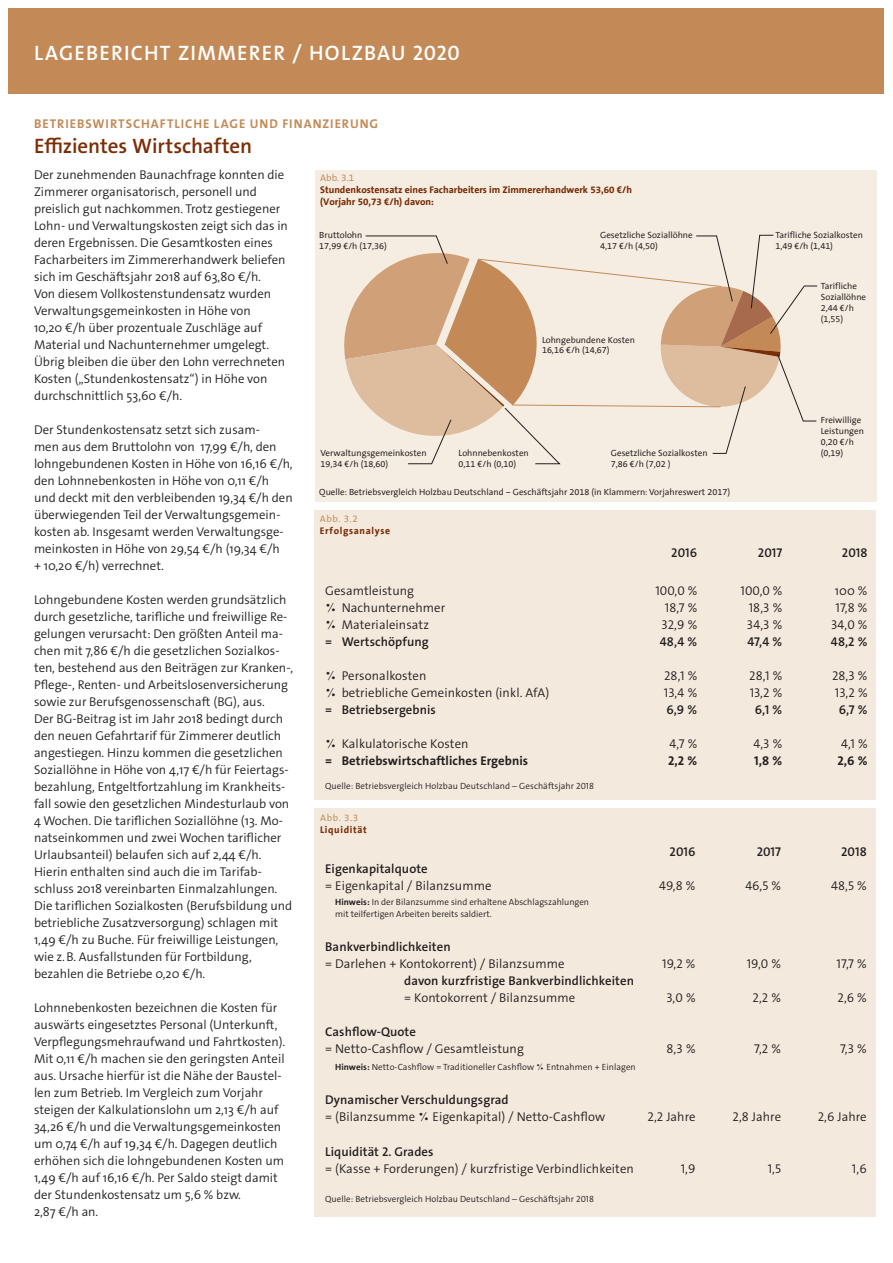
<style>
.page{position:relative;width:893px;height:1263px;background:#fff}
.page>*{position:absolute;margin:0;border:0;box-sizing:border-box;transform-origin:0 0}
.t1{font:600 21px "The Sans Os F";letter-spacing:.055em;color:#fff}
.t2{font:600 21px "The Sans Os F";letter-spacing:-.005em;color:#7b2d05}
.t3{font:300 12.75px/17px "The Sans Os F";color:#231f20}
.t4{font:600 12.75px "The Sans Os F";letter-spacing:.005em;color:#231f20}
.t5{font:700 12.75px "The Sans Os F";letter-spacing:.005em;color:#231f20}
.t6{font:700 12.75px "The Sans Os F";letter-spacing:.075em;color:#c38a57}
.t7{font:700 9.75px/12px "The Sans Office LF";color:#7b2d05}
.t8{font:700 9.75px "The Sans Office LF";letter-spacing:.065em;color:#7b2d05}
.t9{font:9.75px "The Sans Office LF";letter-spacing:.065em;color:#c38a57}
.t10{font:9px/10.8px "The Sans Office LF";color:#231f20}
.t11{font:300 9px/12px "The Sans Os F";letter-spacing:.005em;color:#231f20}
.s1{font-family:"Helvetica"}
.s2{font-weight:700}
.s3{font-weight:600}
</style>
<div class="page">
<div style="left:315px;top:510px;width:561px;height:289px;background:#f3e9dd"></div>
<div style="left:315px;top:808px;width:561px;height:408px;background:#f3e9dd"></div>
<div style="left:315px;top:170px;width:562px;height:332px;background:#f5ede2"></div>
<svg style="left:344px;top:235px;width:473px;height:229px"></svg>
<div style="left:9px;top:9px;width:875px;height:85px;background:#c38a57"></div>
<h1 class="t1" style="left:34px;top:39px;width:427px">LAGEBERICHT ZIMMERER / HOLZBAU 2020</h1>
<p class="t6" style="left:34px;top:115px;width:346px">BETRIEBSWIRTSCHAFTLICHE LAGE UND FINANZIERUNG</p>
<h1 class="t2" style="left:34px;top:133px;width:220px">Effizientes Wirtschaften</h1>
<p class="t3" style="left:34px;top:166px;width:255px">Der zunehmenden Baunachfrage konnten die Zimmerer organisatorisch, personell und preislich gut nachkommen. Trotz gestiegener Lohn- und Verwaltungskosten zeigt sich das in deren Ergebnissen. Die Gesamtkosten eines Facharbeiters im Zimmererhandwerk beliefen sich im Geschäftsjahr 2018 auf 63,80 €/h.<br>Von diesem Vollkostenstundensatz wurden Verwaltungsgemeinkosten in Höhe von<br>10,20 €/h über prozentuale Zuschläge auf Material und Nachunternehmer umgelegt.<br>Übrig bleiben die über den Lohn verrechneten Kosten („Stundenkostensatz“) in Höhe von durchschnittlich 53,60 €/h.</p>
<p class="t3" style="left:34px;top:421px;width:260px">Der Stundenkostensatz setzt sich zusam-<br>men aus dem Bruttolohn von 17,99 €/h, den lohngebundenen Kosten in Höhe von 16,16 €/h, den Lohnnebenkosten in Höhe von 0,11 €/h und deckt mit den verbleibenden 19,34 €/h den überwiegenden Teil der Verwaltungsgemein&shy;kosten ab. Insgesamt werden Verwaltungsge&shy;meinkosten in Höhe von 29,54 €/h (19,34 €/h<br>+ 10,20 €/h) verrechnet.</p>
<p class="t3" style="left:34px;top:591px;width:261px">Lohngebundene Kosten werden grundsätzlich durch gesetzliche, tarifliche und freiwillige Re&shy;gelungen verursacht: Den größten Anteil ma&shy;chen mit 7,86 €/h die gesetzlichen Sozialkos&shy;ten, bestehend aus den Beiträgen zur Kranken-, Pflege-, Renten- und Arbeitslosenversicherung sowie zur Berufsgenossenschaft (BG), aus.<br>Der BG-Beitrag ist im Jahr 2018 bedingt durch den neuen Gefahrtarif für Zimmerer deutlich angestiegen. Hinzu kommen die gesetzlichen Soziallöhne in Höhe von 4,17 €/h für Feiertags&shy;bezahlung, Entgeltfortzahlung im Krankheits&shy;fall sowie den gesetzlichen Mindesturlaub von 4 Wochen. Die tariflichen Soziallöhne (13. Mo&shy;natseinkommen und zwei Wochen tariflicher Urlaubsanteil) belaufen sich auf 2,44 €/h.<br>Hierin enthalten sind auch die im Tarifab&shy;schluss 2018 vereinbarten Einmalzahlungen.<br>Die tariflichen Sozialkosten (Berufsbildung und betriebliche Zusatzversorgung) schlagen mit 1,49 €/h zu Buche. Für freiwillige Leistungen, wie z. B. Ausfallstunden für Fortbildung, bezahlen die Betriebe 0,20 €/h.</p>
<p class="t3" style="left:34px;top:999px;width:253px">Lohnnebenkosten bezeichnen die Kosten für auswärts eingesetztes Personal (Unterkunft, Verpflegungsmehraufwand und Fahrtkosten).<br>Mit 0,11 €/h machen sie den geringsten Anteil aus. Ursache hierfür ist die Nähe der Baustel&shy;len zum Betrieb. Im Vergleich zum Vorjahr steigen der Kalkulationslohn um 2,13 €/h auf 34,26 €/h und die Verwaltungsgemeinkosten um 0,74 €/h auf 19,34 €/h. Dagegen deutlich erhöhen sich die lohngebundenen Kosten um 1,49 €/h auf 16,16 €/h. Per Saldo steigt damit der Stundenkostensatz um 5,6 % bzw.<br>2,87 €/h an.</p>
<p class="t9" style="left:320px;top:173px;width:36px">Abb. 3.1</p>
<p class="t7" style="left:320px;top:184px;width:313px">Stundenkostensatz eines Facharbeiters im Zimmererhandwerk 53,60 ₠/h (Vorjahr 50,73 ₠/h) davon:</p>
<p class="t10" style="left:600px;top:230px;width:94px">Gesetzliche Soziallöhne<br>4,17 €/h (4,50)</p>
<p class="t10" style="left:775px;top:230px;width:89px">Tarifliche Sozialkosten<br>1,49 €/h (1,41)</p>
<p class="t10" style="left:821px;top:281px;width:47px">Tarifliche<br>Soziallöhne<br>2,44 €/h (1,55)</p>
<p class="t10" style="left:319px;top:230px;width:69px">Bruttolohn<br>17,99 €/h (17,36)</p>
<p class="t10" style="left:542px;top:334px;width:94px">Lohngebundene Kosten<br>16,16 €/h (14,67)</p>
<p class="t10" style="left:821px;top:415px;width:45px">Freiwillige<br>Leistungen<br>0,20 €/h (0,19)</p>
<p class="t10" style="left:611px;top:448px;width:98px">Gesetzliche Sozialkosten<br>7,86 €/h (7,02 )</p>
<p class="t10" style="left:321px;top:448px;width:108px">Verwaltungsgemeinkosten<br>19,34 €/h (18,60)</p>
<p class="t10" style="left:459px;top:448px;width:72px">Lohnnebenkosten<br>0,11 €/h (0,10)</p>
<p class="t10" style="left:319px;top:487px;width:412px">Quelle: Betriebsvergleich Holzbau Deutschland – Geschäftsjahr 2018 (in Klammern: Vorjahreswert 2017)</p>
<p class="t9" style="left:320px;top:514px;width:40px">Abb. 3.2</p>
<p class="t8" style="left:320px;top:526px;width:72px">Erfolgsanalyse</p>
<p class="t4" style="left:671px;top:545px;width:27px">2016</p>
<p class="t4" style="left:758px;top:545px;width:26px">2017</p>
<p class="t4" style="left:842px;top:545px;width:27px">2018</p>
<p class="t3" style="left:325px;top:583px;width:91px">Gesamtleistung</p>
<p class="t3" style="left:655px;top:583px;width:43px">100,0 %</p>
<p class="t3" style="left:740px;top:583px;width:43px">100,0 %</p>
<p class="t3" style="left:835px;top:583px;width:34px">100 %</p>
<p class="t3" style="left:325px;top:600px;width:122px"><span class="s1">⁒</span> Nachunternehmer</p>
<p class="t3" style="left:665px;top:600px;width:34px">18,7 %</p>
<p class="t3" style="left:749px;top:600px;width:35px">18,3 %</p>
<p class="t3" style="left:835px;top:600px;width:33px">17,8 %</p>
<p class="t3" style="left:325px;top:617px;width:105px"><span class="s1">⁒</span> Materialeinsatz</p>
<p class="t3" style="left:661px;top:617px;width:37px">32,9 %</p>
<p class="t3" style="left:747px;top:617px;width:37px">34,3 %</p>
<p class="t3" style="left:831px;top:617px;width:38px">34,0 %</p>
<p class="t4" style="left:325px;top:634px;width:105px">= Wertschöpfung</p>
<p class="t4" style="left:660px;top:634px;width:39px">48,4 %</p>
<p class="t4" style="left:747px;top:634px;width:36px">47,4 %</p>
<p class="t4" style="left:831px;top:634px;width:38px">48,2 %</p>
<p class="t3" style="left:325px;top:668px;width:103px"><span class="s1">⁒</span> Personalkosten</p>
<p class="t3" style="left:664px;top:668px;width:35px">28,1 %</p>
<p class="t3" style="left:749px;top:668px;width:35px">28,1 %</p>
<p class="t3" style="left:832px;top:668px;width:37px">28,3 %</p>
<p class="t3" style="left:325px;top:685px;width:226px"><span class="s1">⁒</span> betriebliche Gemeinkosten (inkl. AfA)</p>
<p class="t3" style="left:664px;top:685px;width:35px">13,4 %</p>
<p class="t3" style="left:750px;top:685px;width:34px">13,2 %</p>
<p class="t3" style="left:835px;top:685px;width:34px">13,2 %</p>
<p class="t4" style="left:325px;top:702px;width:112px">= Betriebsergebnis</p>
<p class="t4" style="left:666px;top:702px;width:32px">6,9 %</p>
<p class="t4" style="left:755px;top:702px;width:29px">6,1 %</p>
<p class="t4" style="left:839px;top:702px;width:30px">6,7 %</p>
<p class="t3" style="left:325px;top:736px;width:145px"><span class="s1">⁒</span> Kalkulatorische Kosten</p>
<p class="t3" style="left:669px;top:736px;width:29px">4,7 %</p>
<p class="t3" style="left:753px;top:736px;width:30px">4,3 %</p>
<p class="t3" style="left:841px;top:736px;width:28px">4,1 %</p>
<p class="t5" style="left:325px;top:753px;width:205px">= Betriebswirtschaftliches Ergebnis</p>
<p class="t5" style="left:668px;top:753px;width:31px">2,2 %</p>
<p class="t5" style="left:754px;top:753px;width:30px">1,8 %</p>
<p class="t5" style="left:837px;top:753px;width:32px">2,6 %</p>
<p class="t11" style="left:325px;top:780px;width:270px">Quelle: Betriebsvergleich Holzbau Deutschland – Geschäftsjahr 2018</p>
<p class="t9" style="left:320px;top:812px;width:40px">Abb. 3.3</p>
<p class="t8" style="left:320px;top:824px;width:48px">Liquidität</p>
<p class="t4" style="left:670px;top:843px;width:27px">2016</p>
<p class="t4" style="left:757px;top:843px;width:26px">2017</p>
<p class="t4" style="left:841px;top:843px;width:27px">2018</p>
<p class="t4" style="left:325px;top:860px;width:104px">Eigenkapitalquote</p>
<p class="t3" style="left:325px;top:877px;width:168px">= Eigenkapital / Bilanzsumme</p>
<p class="t3" style="left:659px;top:877px;width:38px">49,8 %</p>
<p class="t3" style="left:745px;top:877px;width:37px">46,5 %</p>
<p class="t3" style="left:831px;top:877px;width:37px">48,5 %</p>
<p class="t11" style="left:335px;top:896px;width:256px"><span class="s2">Hinweis:</span> In der Bilanzsumme sind erhaltene Abschlagszahlungen mit teilfertigen Arbeiten bereits saldiert.</p>
<p class="t4" style="left:325px;top:938px;width:127px">Bankverbindlichkeiten</p>
<p class="t3" style="left:325px;top:955px;width:241px">= Darlehen + Kontokorrent) / Bilanzsumme</p>
<p class="t3" style="left:662px;top:955px;width:35px">19,2 %</p>
<p class="t3" style="left:747px;top:955px;width:36px">19,0 %</p>
<p class="t3" style="left:837px;top:955px;width:32px">17,7 %</p>
<p class="t4" style="left:404px;top:972px;width:231px">davon kurzfristige Bankverbindlichkeiten</p>
<p class="t3" style="left:404px;top:989px;width:173px">= Kontokorrent / Bilanzsumme</p>
<p class="t3" style="left:667px;top:989px;width:30px">3,0 %</p>
<p class="t3" style="left:753px;top:989px;width:30px">2,2 %</p>
<p class="t3" style="left:838px;top:989px;width:31px">2,6 %</p>
<p class="t4" style="left:325px;top:1024px;width:92px">Cashflow-Quote</p>
<p class="t3" style="left:325px;top:1040px;width:200px">= Netto-Cashflow / Gesamtleistung</p>
<p class="t3" style="left:666px;top:1040px;width:30px">8,3 %</p>
<p class="t3" style="left:754px;top:1040px;width:28px">7,2 %</p>
<p class="t3" style="left:840px;top:1040px;width:28px">7,3 %</p>
<p class="t11" style="left:335px;top:1061px;width:302px"><span class="s2">Hinweis:</span> Netto-Cashflow = Traditioneller Cashflow <span class="s1">⁒</span> Entnahmen + Einlagen</p>
<p class="t3" style="left:325px;top:1092px;width:281px"><span class="s3">Dynamischer Verschuldungsgrad<br></span>= (Bilanzsumme <span class="s1">⁒</span> Eigenkapital) / Netto-Cashflow</p>
<p class="t3" style="left:648px;top:1109px;width:49px">2,2 Jahre</p>
<p class="t3" style="left:732px;top:1109px;width:50px">2,8 Jahre</p>
<p class="t3" style="left:818px;top:1109px;width:50px">2,6 Jahre</p>
<p class="t4" style="left:325px;top:1143px;width:110px">Liquidität 2. Grades</p>
<p class="t3" style="left:325px;top:1160px;width:310px">= (Kasse + Forderungen) / kurzfristige Verbindlichkeiten</p>
<p class="t3" style="left:681px;top:1160px;width:16px">1,9</p>
<p class="t3" style="left:768px;top:1160px;width:15px">1,5</p>
<p class="t3" style="left:852px;top:1160px;width:16px">1,6</p>
<p class="t11" style="left:325px;top:1193px;width:270px">Quelle: Betriebsvergleich Holzbau Deutschland – Geschäftsjahr 2018</p>
</div>
